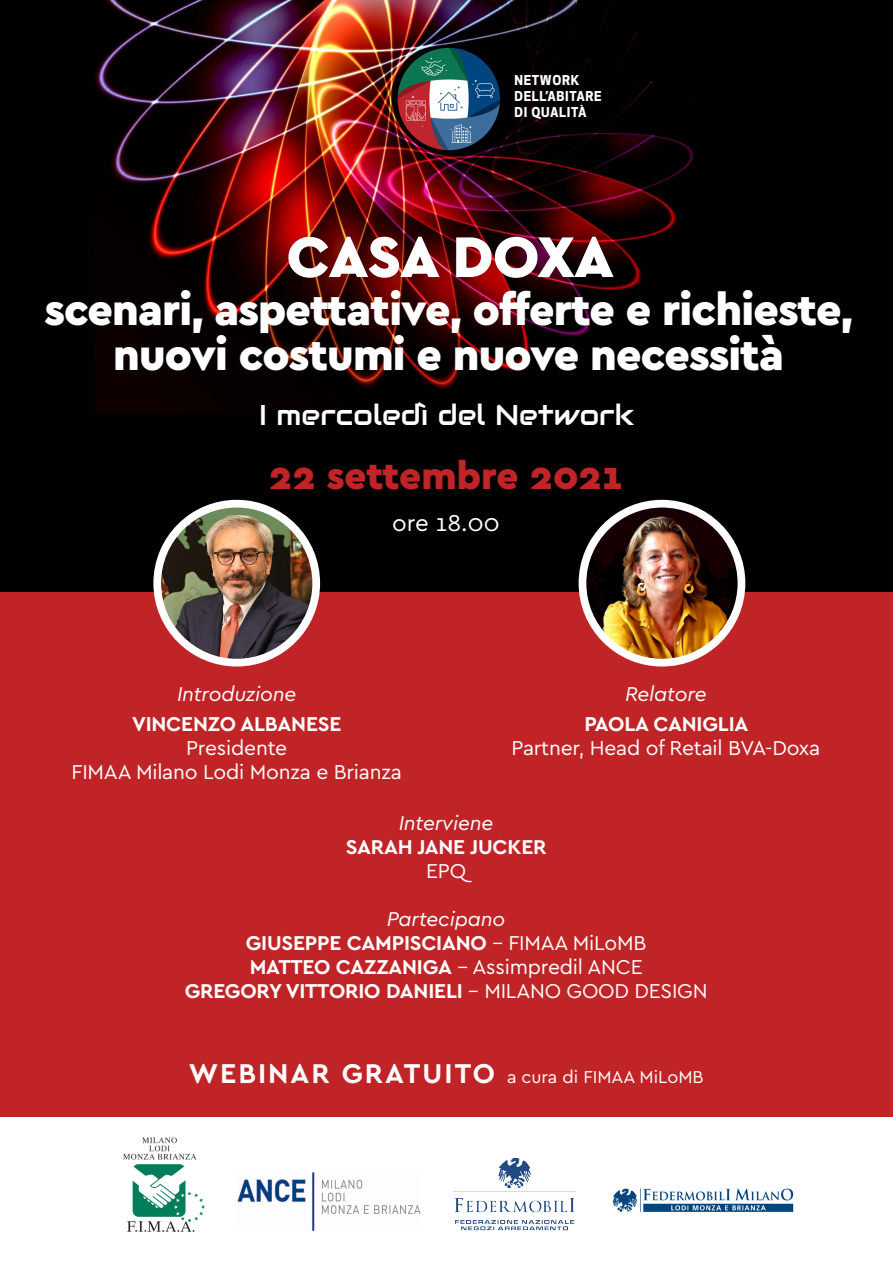
<style>
.page{position:relative;width:893px;height:1263px;background:#fff}
.page>*{position:absolute;margin:0;border:0;box-sizing:border-box;transform-origin:0 0}
.t1{font:900 60px "Cera Pro";letter-spacing:-.015em;color:#fff}
.t2{font:900 45px/45px "Cera Pro";letter-spacing:-.02em;color:#fff;text-align:center}
.t3{font:900 39px "Cera Pro";color:#c12427}
.t4{font:28.5px "Audiowide";letter-spacing:.005em;color:#fff}
.t5{font:24px "Cera Pro";color:#fff}
.t6{font:21px/24px "Cera Pro";letter-spacing:-.01em;color:#fff;text-align:center}
.t7{font:700 21px "Cera Pro";letter-spacing:-.01em;color:#fff}
.t8{font:italic 21px "Cera Pro";letter-spacing:-.01em;color:#fff}
.t9{font:18px "Cera Pro";color:#fff}
.t10{font:700 13.35px/15.9px "Apex New";letter-spacing:.05em;color:#fff}
.s1{font-weight:700}
.s2{font-weight:700;font-size:28.5px}
</style>
<div class="page">
<div style="left:0;top:552px;width:893px;height:564px;background:#c12427"></div>
<img style="left:123px;top:1137px;width:82px;height:95px">
<img style="left:237px;top:1172px;width:183px;height:59px">
<img style="left:453px;top:1157px;width:123px;height:74px">
<img style="left:612px;top:1188px;width:182px;height:24px">
<img style="left:0;top:0;width:893px;height:591px">
<img style="left:398px;top:48px;width:102px;height:102px;border-radius:51px">
<img style="left:157px;top:504px;width:159px;height:159px;border-radius:79px">
<div style="left:153px;top:500px;width:167px;height:166px;border:8px solid #fff;border-radius:50%"></div>
<img style="left:582px;top:507px;width:159px;height:156px">
<div style="left:579px;top:500px;width:166px;height:166px;border:8px solid #fff;border-radius:50%"></div>
<p class="t10" style="left:515px;top:72px;width:89px">NETWORK<br>DELL’ABITARE<br>DI QUALITÀ</p>
<h1 class="t1" style="left:287px;top:217px;width:329px">CASA DOXA</h1>
<h2 class="t2" style="left:44px;top:286px;width:810px">scenari, aspettative, offerte e richieste, nuovi costumi e nuove necessità</h2>
<h3 class="t4" style="left:259px;top:397px;width:377px">I mercoledì del Network</h3>
<h3 class="t3" style="left:269px;top:450px;width:355px">22 settembre 2021</h3>
<p class="t5" style="left:392px;top:507px;width:109px">ore 18.00</p>
<p class="t8" style="left:177px;top:680px;width:121px">Introduzione</p>
<p class="t7" style="left:132px;top:710px;width:211px">VINCENZO ALBANESE</p>
<p class="t6" style="left:72px;top:735px;width:332px">Presidente<br>FIMAA Milano Lodi Monza e Brianza</p>
<p class="t8" style="left:625px;top:680px;width:83px">Relatore</p>
<p class="t7" style="left:584px;top:710px;width:166px">PAOLA CANIGLIA</p>
<p class="t6" style="left:511px;top:735px;width:310px">Partner, Head of Retail BVA-Doxa</p>
<p class="t8" style="left:399px;top:809px;width:96px">Interviene</p>
<p class="t7" style="left:346px;top:833px;width:202px">SARAH JANE JUCKER</p>
<p class="t6" style="left:426px;top:858px;width:41px">EPQ</p>
<p class="t8" style="left:387px;top:905px;width:120px">Partecipano</p>
<p class="t7" style="left:246px;top:929px;width:49px">GIUSEPPE</p>
<p class="t7" style="left:347px;top:929px;width:57px">CAMPISCIAN</p>
<p class="t6" style="left:470px;top:930px;width:177px"><span class="s1">O</span> – FIMAA MiLoMB</p>
<p class="t7" style="left:250px;top:953px;width:114px">MATTEO CAZZANI</p>
<p class="t6" style="left:423px;top:954px;width:221px"><span class="s1">GA</span> – Assimpredil ANCE</p>
<p class="t7" style="left:185px;top:977px;width:15px">GRE</p>
<p class="t7" style="left:225px;top:977px;width:187px">GORY VITTORIO DANIELI</p>
<p class="t6" style="left:468px;top:978px;width:241px">– MILANO GOOD DESIGN</p>
<p class="t9" style="left:189px;top:1065px;width:516px"><span class="s2">WEBINAR GRATUITO</span> a cura di FIMAA MiLoMB</p>
</div>
